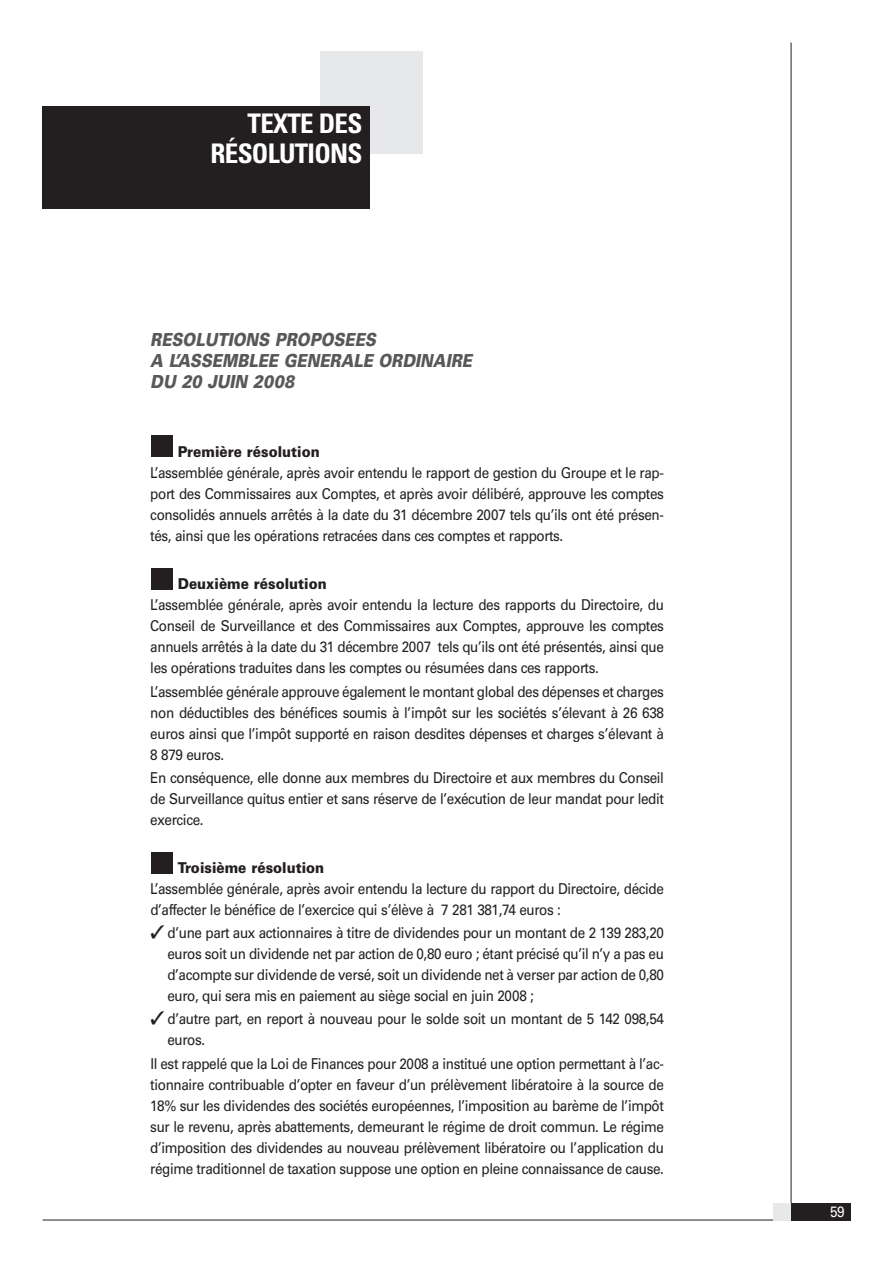
<style>
.page{position:relative;width:893px;height:1263px;background:#fff}
.page>*{position:absolute;margin:0;border:0;box-sizing:border-box;transform-origin:0 0}
.t1{font:700 condensed 27px/30px "Univers";letter-spacing:-.025em;color:#fff;text-align:right}
.t2{font:italic 900 18px/21px "Univers";color:#57585a;scale:.85 1}
.t3{font:15px/21px "Univers";letter-spacing:-.03em;color:#231f20;text-align:justify;scale:.9 1}
.t4{font:900 15px "Univers";color:#231f20;scale:.9 1}
.t5{font:15px "Univers";color:#fff;scale:.9 1}
</style>
<div class="page">
<hr style="left:791px;top:43px;width:1px;height:1175px;background:#231f20">
<div style="left:791px;top:1203px;width:59px;height:17px;background:#231f20"></div>
<hr style="left:43px;top:1219px;width:748px;height:1px;background:#231f20">
<div style="left:774px;top:1203px;width:17px;height:17px;background:#e7e8e9"></div>
<div style="left:152px;top:852px;width:21px;height:21px;background:#231f20"></div>
<div style="left:152px;top:568px;width:21px;height:21px;background:#231f20"></div>
<div style="left:152px;top:436px;width:21px;height:21px;background:#231f20"></div>
<div style="left:320px;top:51px;width:103px;height:102px;background:#e7e8e9"></div>
<div style="left:43px;top:106px;width:327px;height:102px;background:#231f20"></div>
<h1 class="t1" style="left:211px;top:111px;width:153px">TEXTE DES<br>RÉSOLUTIONS</h1>
<p class="t2" style="left:150px;top:330px;width:380px">RESOLUTIONS PROPOSEES<br>A L’ASSEMBLEE GENERALE ORDINAIRE<br>DU 20 JUIN 2008</p>
<p class="t4" style="left:178px;top:446px;width:159px">Première résolution</p>
<p class="t3" style="left:150px;top:464px;width:572px">L’assemblée générale, après avoir entendu le rapport de gestion du Groupe et le rap&shy;port des Commissaires aux Comptes, et après avoir délibéré, approuve les comptes consolidés annuels arrêtés à la date du 31 décembre 2007 tels qu’ils ont été présen&shy;tés, ainsi que les opérations retracées dans ces comptes et rapports.</p>
<p class="t4" style="left:178px;top:579px;width:167px">Deuxième résolution</p>
<p class="t3" style="left:150px;top:596px;width:572px">L’assemblée générale, après avoir entendu la lecture des rapports du Directoire, du Conseil de Surveillance et des Commissaires aux Comptes, approuve les comptes annuels arrêtés à la date du 31 décembre 2007 tels qu’ils ont été présentés, ainsi que les opérations traduites dans les comptes ou résumées dans ces rapports.</p>
<p class="t3" style="left:150px;top:682px;width:572px">L’assemblée générale approuve également le montant global des dépenses et charges non déductibles des bénéfices soumis à l’impôt sur les sociétés s’élevant à 26 638 euros ainsi que l’impôt supporté en raison desdites dépenses et charges s’élevant à 8 879 euros.</p>
<p class="t3" style="left:150px;top:768px;width:572px">En conséquence, elle donne aux membres du Directoire et aux membres du Conseil de Surveillance quitus entier et sans réserve de l’exécution de leur mandat pour ledit exercice.</p>
<p class="t4" style="left:178px;top:862px;width:164px">Troisième résolution</p>
<p class="t3" style="left:150px;top:880px;width:572px">L’assemblée générale, après avoir entendu la lecture du rapport du Directoire, décide d’affecter le bénéfice de l’exercice qui s’élève à 7 281 381,74 euros :</p>
<p class="t3" style="left:167px;top:924px;width:553px;text-indent:-17px">✓ d’une part aux actionnaires à titre de dividendes pour un montant de 2 139 283,20 euros soit un dividende net par action de 0,80 euro ; étant précisé qu’il n’y a pas eu d’acompte sur dividende de versé, soit un dividende net à verser par action de 0,80 euro, qui sera mis en paiement au siège social en juin 2008 ;</p>
<p class="t3" style="left:167px;top:1010px;width:553px;text-indent:-17px">✓ d’autre part, en report à nouveau pour le solde soit un montant de 5 142 098,54 euros.</p>
<p class="t3" style="left:150px;top:1054px;width:572px">Il est rappelé que la Loi de Finances pour 2008 a institué une option permettant à l’ac&shy;tionnaire contribuable d’opter en faveur d’un prélèvement libératoire à la source de 18% sur les dividendes des sociétés européennes, l’imposition au barème de l’impôt sur le revenu, après abattements, demeurant le régime de droit commun. Le régime d’imposition des dividendes au nouveau prélèvement libératoire ou l’application du régime traditionnel de taxation suppose une option en pleine connaissance de cause.</p>
<p class="t5" style="left:830px;top:1206px;width:18px">59</p>
</div>
